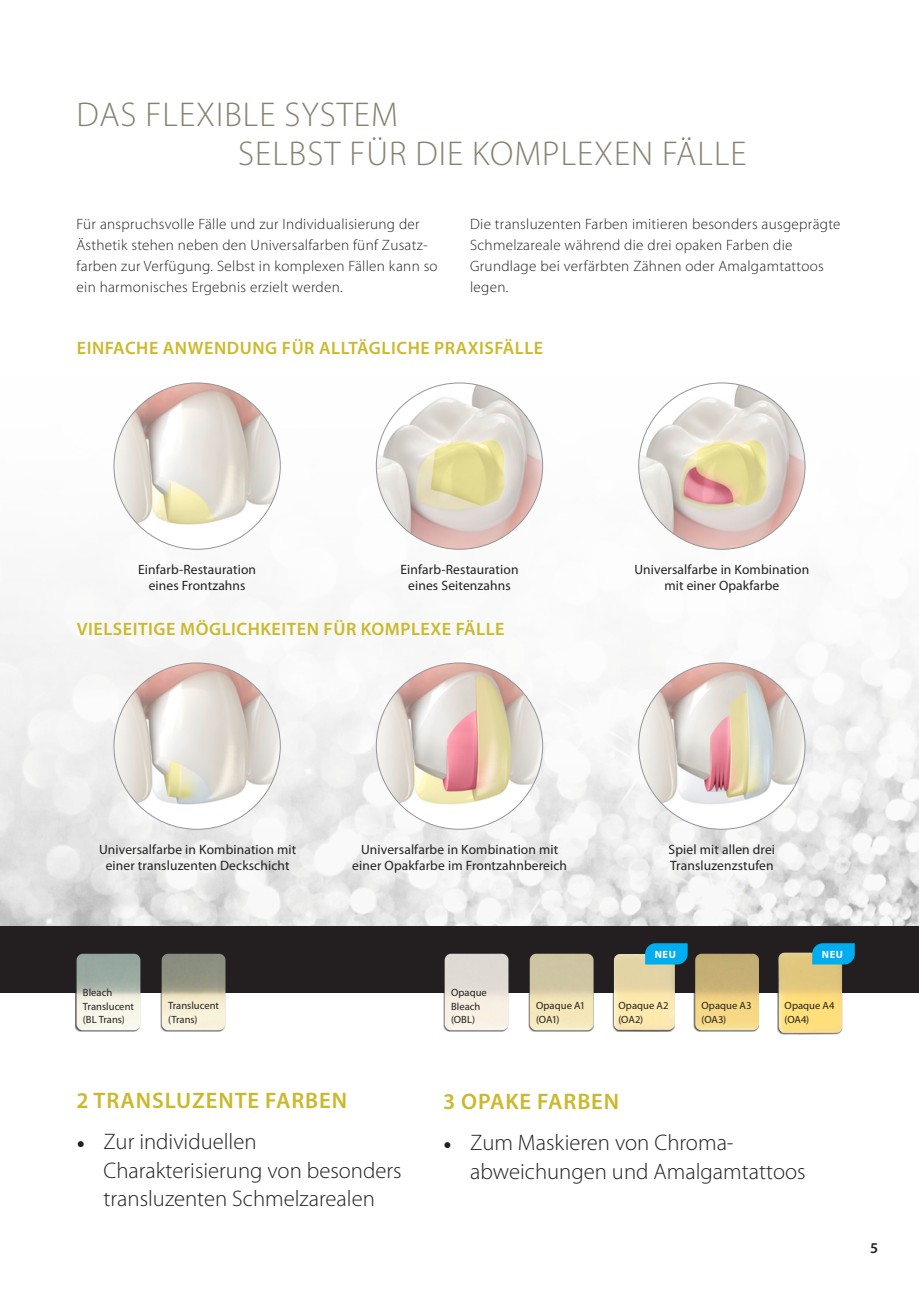
<style>
.page{position:relative;width:919px;height:1289px;background:#fff}
.page>*{position:absolute;margin:0;border:0;box-sizing:border-box;transform-origin:0 0}
.t1{font:300 34.5px/39px "Myriad Pro";letter-spacing:.03em;color:#86816f}
.t2{font:300 22.5px/28.5px "Myriad Pro";color:#231f20}
.t3{font:600 22.5px "Myriad Pro";letter-spacing:.04em;color:#cab92c}
.t4{font:600 18px "Myriad Pro";letter-spacing:.03em;color:#cab92c}
.t5{font:300 15px/21px "Myriad Pro";letter-spacing:.02em;color:#231f20}
.t6{font:600 15px "Myriad Pro";color:#231f20}
.t7{font:13.5px/16.2px "Myriad Pro";letter-spacing:.01em;color:#231f20;text-align:center}
.t8{font:10.5px/13.5px "Myriad Pro";letter-spacing:.005em;color:#231f20}
.t9{font:700 10.5px "Myriad Pro";letter-spacing:.05em;color:#fff}
.s1{font-family:"Minion Pro";font-weight:400}
</style>
<div class="page">
<img style="left:0;top:384px;width:918px;height:542px">
<div style="left:0;top:926px;width:918px;height:66px;background:#231f20"></div>
<div style="left:776px;top:952px;width:66px;height:83px;background:#231f20;opacity:.75"></div>
<img style="left:778px;top:952px;width:64px;height:81px">
<div style="left:612px;top:953px;width:63px;height:78px;background:#231f20;opacity:.75"></div>
<img style="left:614px;top:954px;width:60px;height:76px">
<div style="left:528px;top:953px;width:66px;height:79px;background:#231f20;opacity:.75"></div>
<img style="left:529px;top:953px;width:64px;height:77px">
<div style="left:693px;top:953px;width:66px;height:79px;background:#231f20;opacity:.75"></div>
<img style="left:695px;top:953px;width:64px;height:77px">
<div style="left:443px;top:953px;width:65px;height:79px;background:#231f20;opacity:.75"></div>
<img style="left:444px;top:953px;width:64px;height:77px">
<div style="left:160px;top:953px;width:66px;height:79px;background:#231f20;opacity:.75"></div>
<img style="left:162px;top:953px;width:63px;height:77px">
<div style="left:75px;top:953px;width:66px;height:79px;background:#231f20;opacity:.75"></div>
<img style="left:77px;top:953px;width:63px;height:77px">
<svg style="left:645px;top:943px;width:42px;height:21px"></svg>
<svg style="left:812px;top:943px;width:42px;height:21px"></svg>
<img style="left:114px;top:383px;width:166px;height:166px;border-radius:83px">
<img style="left:376px;top:383px;width:166px;height:166px;border-radius:83px">
<img style="left:638px;top:383px;width:167px;height:166px;border-radius:83px">
<img style="left:114px;top:663px;width:166px;height:166px;border-radius:83px">
<img style="left:376px;top:663px;width:166px;height:166px;border-radius:83px">
<img style="left:638px;top:663px;width:167px;height:166px;border-radius:83px">
<h1 class="t1" style="left:238px;top:94px;width:510px;text-indent:-162px">DAS FLEXIBLE SYSTEM<br>SELBST FÜR DIE KOMPLEXEN FÄLLE</h1>
<p class="t5" style="left:77px;top:214px;width:362px">Für anspruchsvolle Fälle und zur Individualisierung der Ästhetik stehen neben den Universalfarben fünf Zusatz&shy;farben zur Verfügung. Selbst in komplexen Fällen kann so ein harmonisches Ergebnis erzielt werden.</p>
<p class="t5" style="left:470px;top:214px;width:372px">Die transluzenten Farben imitieren besonders ausgeprägte Schmelzareale während die drei opaken Farben die Grundlage bei verfärbten Zähnen oder Amalgamtattoos legen.</p>
<p class="t4" style="left:77px;top:337px;width:468px">EINFACHE ANWENDUNG FÜR ALLTÄGLICHE PRAXISFÄLLE</p>
<p class="t7" style="left:138px;top:561px;width:119px">Einfarb-Restauration eines Frontzahns</p>
<p class="t7" style="left:400px;top:561px;width:119px">Einfarb-Restauration eines Seitenzahns</p>
<p class="t4" style="left:77px;top:617px;width:429px">VIELSEITIGE MÖGLICHKEITEN FÜR KOMPLEXE FÄLLE</p>
<p class="t7" style="left:634px;top:561px;width:176px">Universalfarbe in Kombination mit einer Opakfarbe</p>
<p class="t7" style="left:99px;top:841px;width:199px">Universalfarbe in Kombination mit einer transluzenten Deckschicht</p>
<p class="t7" style="left:668px;top:841px;width:108px;text-align:left">Spiel mit allen drei<br>Transluzenzstufen</p>
<p class="t7" style="left:352px;top:841px;width:216px">Universalfarbe in Kombination mit einer Opakfarbe im Frontzahnbereich</p>
<p class="t9" style="left:654px;top:947px;width:23px">NEU</p>
<p class="t9" style="left:821px;top:947px;width:23px">NEU</p>
<p class="t8" style="left:83px;top:985px;width:53px">Bleach<br>Translucent (BL Trans)</p>
<p class="t8" style="left:168px;top:998px;width:53px">Translucent (Trans)</p>
<p class="t8" style="left:451px;top:985px;width:37px">Opaque<br>Bleach (OBL)</p>
<p class="t8" style="left:536px;top:998px;width:50px">Opaque A1 (OA1)</p>
<p class="t8" style="left:701px;top:998px;width:51px">Opaque A3 (OA3)</p>
<p class="t8" style="left:784px;top:998px;width:51px">Opaque A4 (OA4)</p>
<p class="t8" style="left:618px;top:998px;width:51px">Opaque A2 (OA2)</p>
<h2 class="t3" style="left:76px;top:1085px;width:272px">2 TRANSLUZENTE FARBEN</h2>
<h2 class="t2" style="left:103px;top:1126px;width:300px;text-indent:-27px"><span class="s1">•</span> Zur individuellen<br>Charakterisierung von besonders transluzenten Schmelzarealen</h2>
<h2 class="t3" style="left:443px;top:1086px;width:177px">3 OPAKE FARBEN</h2>
<h2 class="t2" style="left:470px;top:1128px;width:337px;text-indent:-27px"><span class="s1">•</span> Zum Maskieren von Chroma&shy;abweichungen und Amalgamtattoos</h2>
<p class="t6" style="left:870px;top:1238px;width:10px">5</p>
</div>
